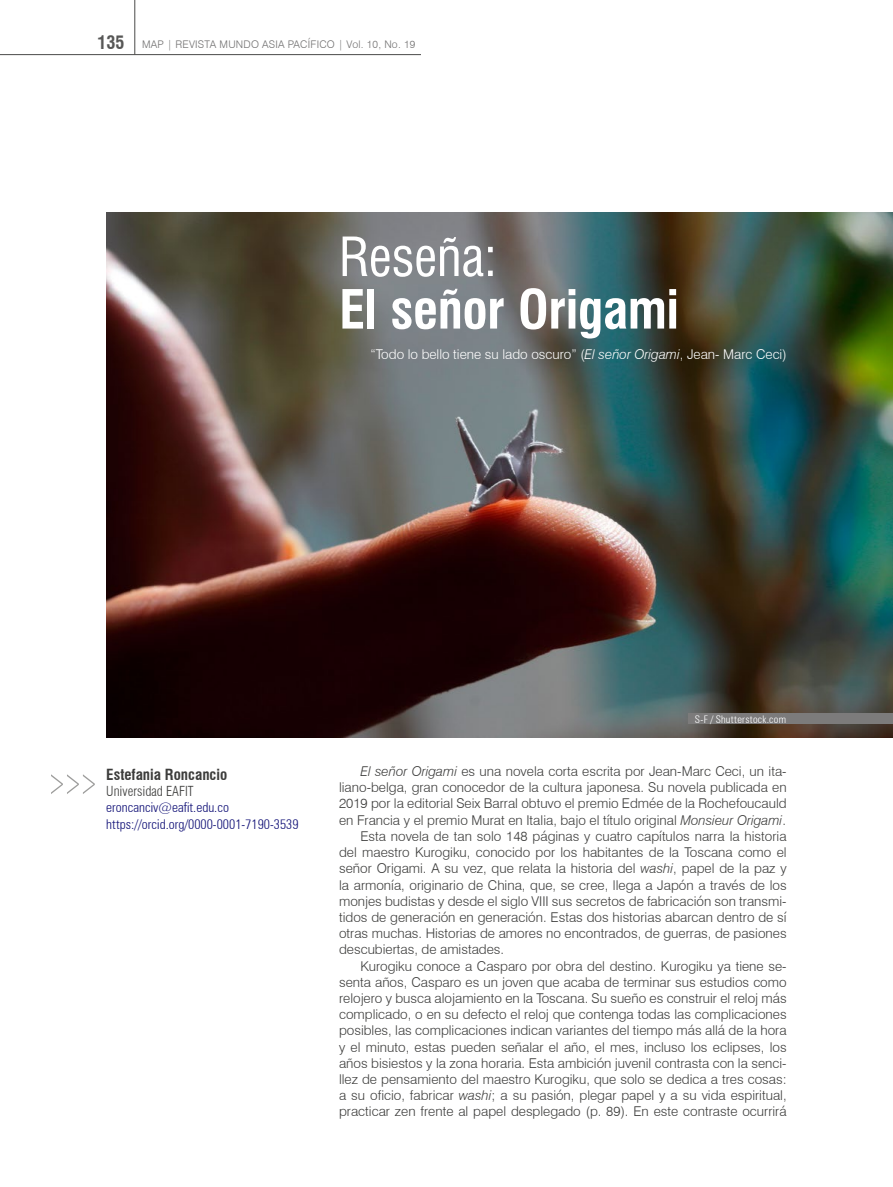
<style>
.page{position:relative;width:893px;height:1187px;background:#fff}
.page>*{position:absolute;margin:0;border:0;box-sizing:border-box;transform-origin:0 0}
.t1{font:700 condensed 52.5px "Swiss 721 BT";letter-spacing:-.01em;color:#fff}
.t2{font:condensed 52.5px "Swiss 721 BT";letter-spacing:-.01em;color:#fff}
.t3{font:700 condensed 15px "Swiss 721 BT";color:#3c3c3b}
.t4{font:300 13.5px "Swiss 721 BT";color:#3c3c3b}
.t5{font:300 condensed 13.5px/16.2px "Zurich BT";color:#131378}
.t6{font:300 13.5px "Swiss 721 BT";color:#fff}
.t7{font:300 condensed 13.5px "Swiss 721 BT";color:#3c3c3b}
.t8{font:300 10.5px "Swiss 721 BT";letter-spacing:.02em;color:#706f6f}
.t9{font:300 condensed 10.5px "Zurich BT";letter-spacing:.02em;color:#fff}
.s1{font-weight:700;font-stretch:condensed;font-size:18px;color:#575756}
.s2{font-style:italic}
</style>
<div class="page">
<img style="left:107px;top:213px;width:786px;height:524px">
<svg style="left:51px;top:774px;width:44px;height:20px"></svg>
<div style="left:688px;top:713px;width:205px;height:11px;background:#7c7b7b"></div>
<hr style="left:0;top:54px;width:421px;height:1px;background:#4a4a49">
<hr style="left:135px;top:0;width:1px;height:55px;background:#4a4a49">
<p class="t8" style="left:97px;top:38px;width:320px"><span class="s1">135</span> MAP | REVISTA MUNDO ASIA PACÍFICO | Vol. 10, No. 19</p>
<h1 class="t2" style="left:339px;top:225px;width:159px">Reseña:</h1>
<h1 class="t1" style="left:339px;top:278px;width:341px">El señor Origami</h1>
<p class="t6" style="left:371px;top:346px;width:418px">“Todo lo bello tiene su lado oscuro” (<span class="s2">El señor Origami</span>, Jean- Marc Ceci)</p>
<p class="t3" style="left:106px;top:765px;width:122px">Estefania Roncancio</p>
<p class="t7" style="left:106px;top:783px;width:89px">Universidad EAFIT</p>
<p class="t5" style="left:106px;top:799px;width:194px">eroncanciv@eafit.edu.co https://orcid.org/0000-0001-7190-3539</p>
<p class="t9" style="left:695px;top:712px;width:93px">S-F / Shutterstock.com</p>
<p class="t4" style="left:360px;top:763px;width:428px"><span class="s2">El señor Origami</span> es una novela corta escrita por Jean-Marc Ceci, un ita-</p>
<p class="t4" style="left:339px;top:779px;width:449px">liano-belga, gran conocedor de la cultura japonesa. Su novela publicada en</p>
<p class="t4" style="left:339px;top:795px;width:449px">2019 por la editorial Seix Barral obtuvo el premio Edmée de la Rochefoucauld</p>
<p class="t4" style="left:339px;top:811px;width:448px">en Francia y el premio Murat en Italia, bajo el título original <span class="s2">Monsieur Origami</span>.</p>
<p class="t4" style="left:360px;top:827px;width:428px">Esta novela de tan solo 148 páginas y cuatro capítulos narra la historia</p>
<p class="t4" style="left:339px;top:844px;width:449px">del maestro Kurogiku, conocido por los habitantes de la Toscana como el</p>
<p class="t4" style="left:339px;top:860px;width:449px">señor Origami. A su vez, que relata la historia del <span class="s2">washi</span>, papel de la paz y</p>
<p class="t4" style="left:339px;top:876px;width:449px">la armonía, originario de China, que, se cree, llega a Japón a través de los</p>
<p class="t4" style="left:339px;top:892px;width:449px">monjes budistas y desde el siglo VIII sus secretos de fabricación son transmi-</p>
<p class="t4" style="left:339px;top:908px;width:449px">tidos de generación en generación. Estas dos historias abarcan dentro de sí</p>
<p class="t4" style="left:339px;top:925px;width:449px">otras muchas. Historias de amores no encontrados, de guerras, de pasiones</p>
<p class="t4" style="left:339px;top:941px;width:167px">descubiertas, de amistades.</p>
<p class="t4" style="left:360px;top:957px;width:428px">Kurogiku conoce a Casparo por obra del destino. Kurogiku ya tiene se-</p>
<p class="t4" style="left:339px;top:973px;width:449px">senta años, Casparo es un joven que acaba de terminar sus estudios como</p>
<p class="t4" style="left:339px;top:989px;width:449px">relojero y busca alojamiento en la Toscana. Su sueño es construir el reloj más</p>
<p class="t4" style="left:339px;top:1006px;width:449px">complicado, o en su defecto el reloj que contenga todas las complicaciones</p>
<p class="t4" style="left:339px;top:1022px;width:449px">posibles, las complicaciones indican variantes del tiempo más allá de la hora</p>
<p class="t4" style="left:339px;top:1038px;width:449px">y el minuto, estas pueden señalar el año, el mes, incluso los eclipses, los</p>
<p class="t4" style="left:339px;top:1054px;width:449px">años bisiestos y la zona horaria. Esta ambición juvenil contrasta con la senci-</p>
<p class="t4" style="left:339px;top:1070px;width:449px">llez de pensamiento del maestro Kurogiku, que solo se dedica a tres cosas:</p>
<p class="t4" style="left:339px;top:1087px;width:449px">a su oficio, fabricar <span class="s2">washi</span>; a su pasión, plegar papel y a su vida espiritual,</p>
<p class="t4" style="left:339px;top:1103px;width:449px">practicar zen frente al papel desplegado (p. 89). En este contraste ocurrirá</p>
</div>
